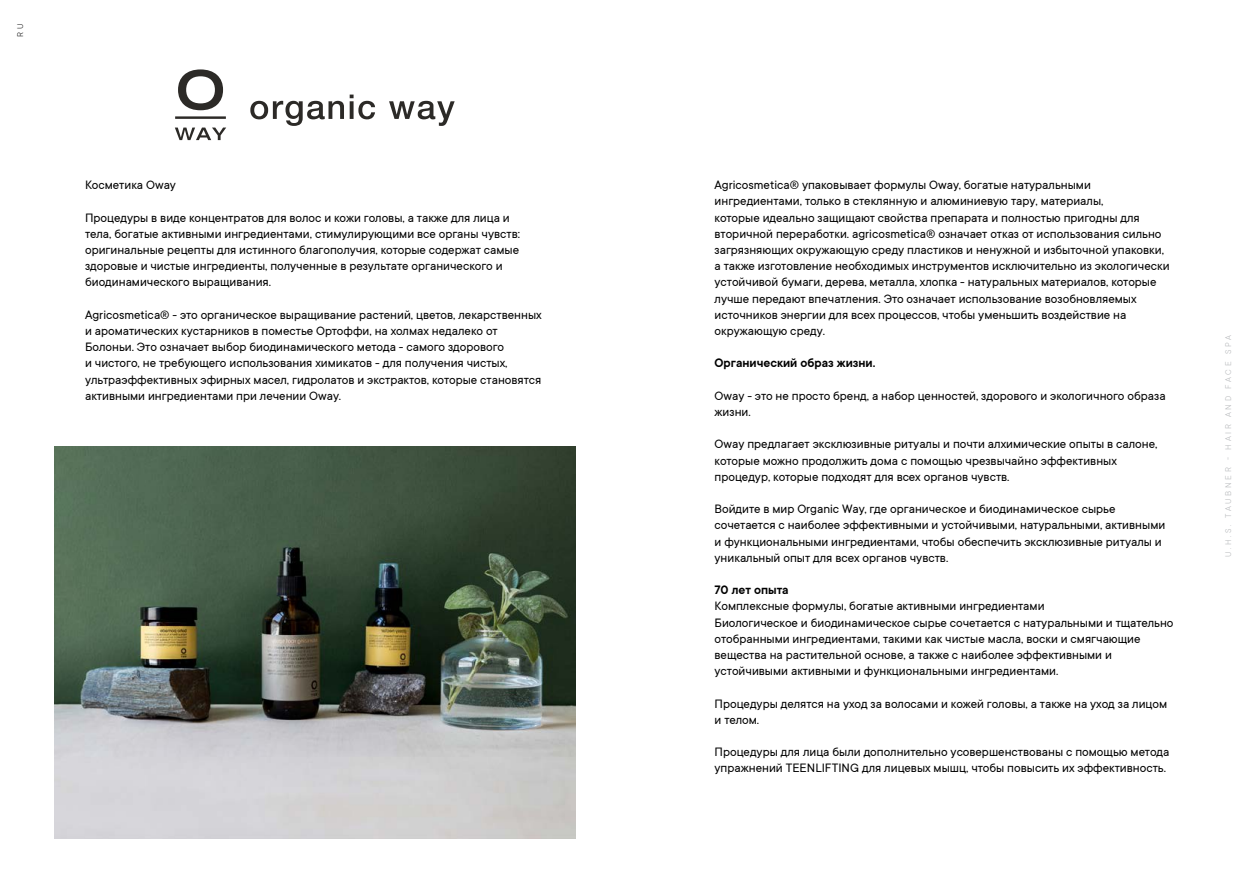
<style>
.page{position:relative;width:1259px;height:893px;background:#fff}
.page>*{position:absolute;margin:0;border:0;box-sizing:border-box;transform-origin:0 0}
.t1{font:13.5px/16.2px "TT Commons";color:#000}
.t2{font:600 13.5px "TT Commons";color:#000}
.t3{font:300 9px "TT Commons";letter-spacing:.3em;color:#afb1b4}
.t4{font:300 9px "TT Commons";color:#000}
</style>
<div class="page">
<img style="left:54px;top:446px;width:521px;height:393px">
<svg style="left:250px;top:101px;width:94px;height:25px"></svg>
<svg style="left:350px;top:95px;width:25px;height:24px"></svg>
<svg style="left:389px;top:101px;width:66px;height:25px"></svg>
<svg style="left:175px;top:128px;width:51px;height:12px"></svg>
<svg style="left:175px;top:69px;width:51px;height:50px"></svg>
<p class="t4" style="left:16px;top:37px;width:15px;rotate:-90deg">R U</p>
<p class="t1" style="left:85px;top:177px;width:92px">Косметика Oway</p>
<p class="t1" style="left:85px;top:209px;width:436px">Процедуры в виде концентратов для волос и кожи головы, а также для лица и тела, богатые активными ингредиентами, стимулирующими все органы чувств: оригинальные рецепты для истинного благополучия, которые содержат самые здоровые и чистые ингредиенты, полученные в результате органического и биодинамического выращивания.</p>
<p class="t1" style="left:85px;top:307px;width:458px">Agricosmetica® - это органическое выращивание растений, цветов, лекарственных и ароматических кустарников в поместье Ортоффи, на холмах недалеко от Болоньи. Это означает выбор биодинамического метода - самого здорового<br>и чистого, не требующего использования химикатов - для получения чистых, ультраэффективных эфирных масел, гидролатов и экстрактов, которые становятся активными ингредиентами при лечении Oway.</p>
<p class="t1" style="left:714px;top:177px;width:456px">Agricosmetica® упаковывает формулы Oway, богатые натуральными ингредиентами, только в стеклянную и алюминиевую тару, материалы,<br>которые идеально защищают свойства препарата и полностью пригодны для вторичной переработки. agricosmetica® означает отказ от использования сильно загрязняющих окружающую среду пластиков и ненужной и избыточной упаковки, а также изготовление необходимых инструментов исключительно из экологически устойчивой бумаги, дерева, металла, хлопка - натуральных материалов, которые лучше передают впечатления. Это означает использование возобновляемых источников энергии для всех процессов, чтобы уменьшить воздействие на окружающую среду.</p>
<p class="t2" style="left:714px;top:356px;width:162px">Органический образ жизни.</p>
<p class="t1" style="left:714px;top:388px;width:452px">Oway - это не просто бренд, а набор ценностей, здорового и экологичного образа жизни.</p>
<p class="t1" style="left:714px;top:436px;width:444px">Oway предлагает эксклюзивные ритуалы и почти алхимические опыты в салоне, которые можно продолжить дома с помощью чрезвычайно эффективных процедур, которые подходят для всех органов чувств.</p>
<p class="t1" style="left:714px;top:501px;width:452px">Войдите в мир Organic Way, где органическое и биодинамическое сырье сочетается с наиболее эффективными и устойчивыми, натуральными, активными и функциональными ингредиентами, чтобы обеспечить эксклюзивные ритуалы и уникальный опыт для всех органов чувств.</p>
<p class="t2" style="left:714px;top:582px;width:76px">70 лет опыта</p>
<p class="t1" style="left:714px;top:598px;width:460px">Комплексные формулы, богатые активными ингредиентами<br>Биологическое и биодинамическое сырье сочетается с натуральными и тщательно отобранными ингредиентами, такими как чистые масла, воски и смягчающие вещества на растительной основе, а также с наиболее эффективными и устойчивыми активными и функциональными ингредиентами.</p>
<p class="t1" style="left:714px;top:695px;width:454px">Процедуры делятся на уход за волосами и кожей головы, а также на уход за лицом и телом.</p>
<p class="t1" style="left:714px;top:744px;width:456px">Процедуры для лица были дополнительно усовершенствованы с помощью метода упражнений TEENLIFTING для лицевых мышц, чтобы повысить их эффективность.</p>
<p class="t3" style="left:1223px;top:557px;width:223px;rotate:-90deg">U.H.S. TAUBNER - HAIR AND FACE SPA</p>
</div>
